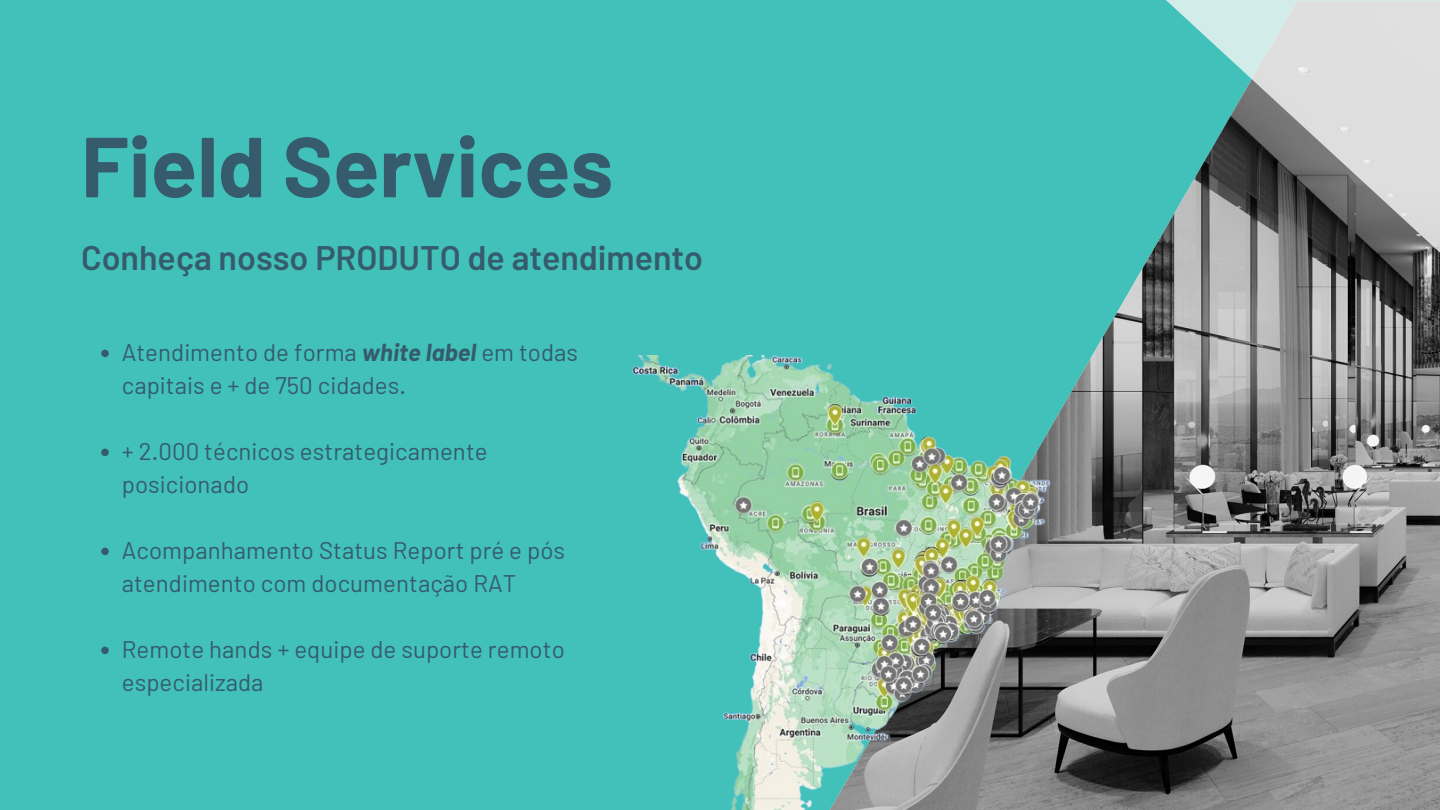
<style>
.page{position:relative;width:1440px;height:810px;background:#41c1ba}
.page>*{position:absolute;margin:0;border:0;box-sizing:border-box;transform-origin:0 0}
.t1{font:700 85px "Barlow";color:#365b6d}
.t2{font:600 34px "Barlow";color:#365b6d}
.t3{font:24px/33px "Barlow";letter-spacing:.005em;color:#365b6d}
.s1{font-weight:700;font-style:italic}
</style>
<div class="page">
<img style="left:1057px;top:253px;width:383px;height:556px">
<svg style="left:1151px;top:0;width:289px;height:253px"></svg>
<img style="left:632px;top:355px;width:425px;height:455px">
<svg style="left:101px;top:350px;width:8px;height:7px"></svg>
<svg style="left:101px;top:449px;width:8px;height:7px"></svg>
<svg style="left:101px;top:548px;width:8px;height:7px"></svg>
<svg style="left:101px;top:647px;width:8px;height:7px"></svg>
<p class="t1" style="left:81px;top:112px;width:534px">Field Services</p>
<p class="t2" style="left:81px;top:236px;width:624px">Conheça nosso PRODUTO de atendimento</p>
<p class="t3" style="left:122px;top:335px;width:458px">Atendimento de forma <span class="s1">white label</span> em todas capitais e + de 750 cidades.</p>
<p class="t3" style="left:122px;top:434px;width:367px">+ 2.000 técnicos estrategicamente posicionado</p>
<p class="t3" style="left:122px;top:533px;width:445px">Acompanhamento Status Report pré e pós atendimento com documentação RAT</p>
<p class="t3" style="left:122px;top:632px;width:445px">Remote hands + equipe de suporte remoto especializada</p>
</div>
